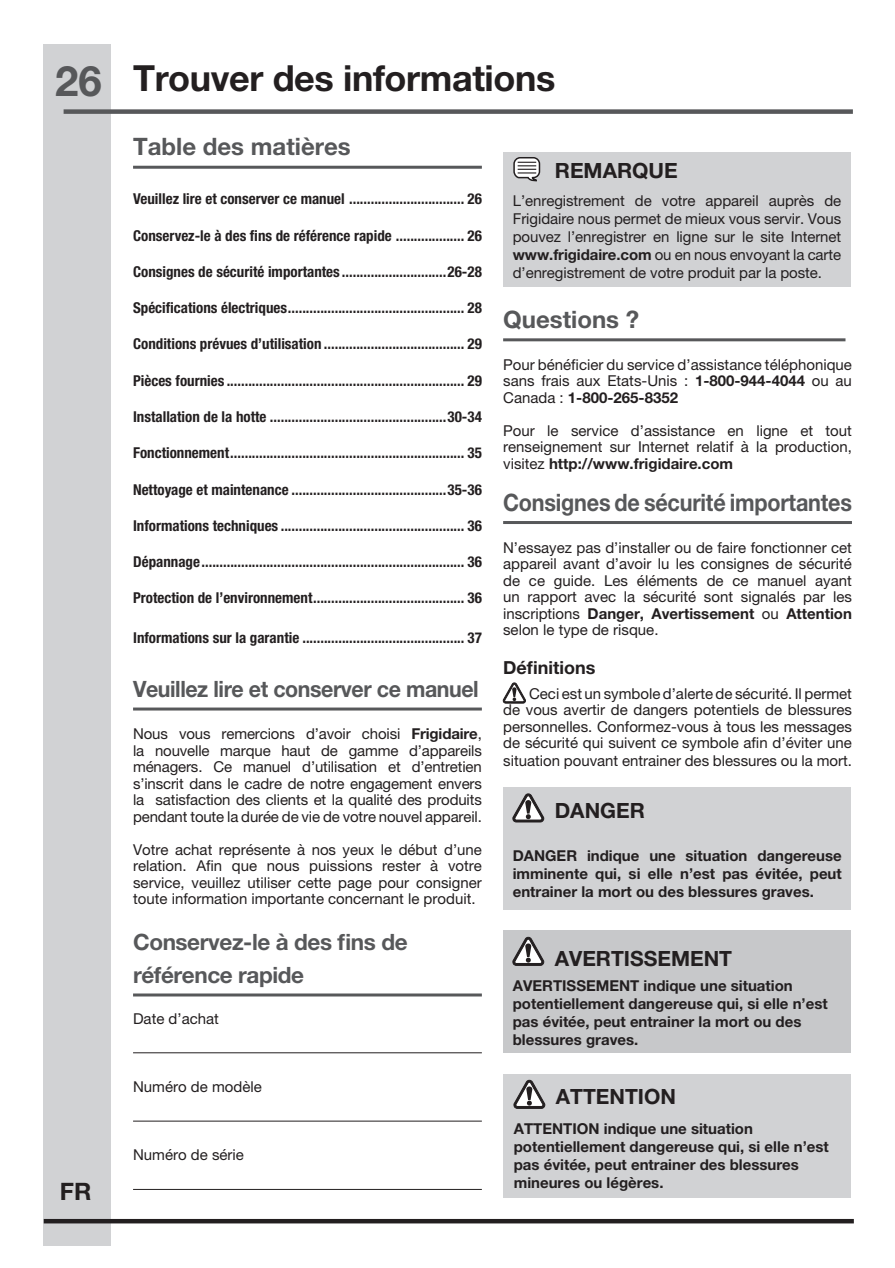
<style>
.page{position:relative;width:895px;height:1268px;background:#fff}
.page>*{position:absolute;margin:0;border:0;box-sizing:border-box;transform-origin:0 0}
.t1{font:700 42px "Helvetica Neue LT Pro";color:#57585a}
.t2{font:700 36px "Helvetica Neue LT Pro";letter-spacing:-.01em;color:#231f20}
.t3{font:700 24px "Helvetica Neue LT Pro";letter-spacing:-.01em;color:#57585a;scale:.9 1}
.t4{font:700 24px "Helvetica Neue LT Pro";letter-spacing:-.01em;color:#57585a}
.t5{font:700 24px "Helvetica Neue LT Pro";color:#231f20}
.t6{font:700 22.5px/33px "Helvetica Neue LT Pro";letter-spacing:-.02em;color:#57585a}
.t7{font:700 22.5px "Helvetica Neue LT Pro";letter-spacing:-.02em;color:#57585a;scale:.95 1}
.t8{font:700 21px "Helvetica Neue LT Pro";color:#231f20}
.t9{font:700 18px "Helvetica Neue LT Pro";color:#231f20}
.t10{font:15px/16.5px "Helvetica Neue LT Pro";color:#231f20;text-align:justify}
.t11{font:700 condensed 15px "Helvetica Neue LT Std";color:#231f20}
.t12{font:700 15px/18px "Helvetica Neue LT Pro";color:#231f20}
.s1{font-weight:700}
</style>
<div class="page">
<div style="left:44px;top:44px;width:67px;height:1201px;background:#d1d2d4"></div>
<div style="left:44px;top:1218px;width:810px;height:5px;background:#231f20"></div>
<div style="left:64px;top:109px;width:789px;height:5px;background:#57585a"></div>
<hr style="left:133px;top:166px;width:349px;height:3px;background:#57585a">
<hr style="left:133px;top:707px;width:349px;height:3px;background:#57585a">
<hr style="left:133px;top:993px;width:349px;height:3px;background:#57585a">
<hr style="left:133px;top:1052px;width:349px;height:1px;background:#231f20">
<hr style="left:133px;top:1120px;width:349px;height:1px;background:#231f20">
<hr style="left:133px;top:1188px;width:349px;height:1px;background:#231f20">
<hr style="left:503px;top:338px;width:342px;height:3px;background:#57585a">
<hr style="left:503px;top:521px;width:349px;height:3px;background:#57585a">
<div style="left:503px;top:152px;width:348px;height:134px;background:#d1d2d4"></div>
<svg style="left:513px;top:157px;width:28px;height:25px"></svg>
<svg style="left:503px;top:682px;width:23px;height:21px"></svg>
<div style="left:503px;top:787px;width:348px;height:122px;background:#d1d2d4"></div>
<svg style="left:512px;top:793px;width:32px;height:29px"></svg>
<div style="left:503px;top:930px;width:348px;height:122px;background:#c7c8ca"></div>
<svg style="left:512px;top:936px;width:32px;height:29px"></svg>
<div style="left:503px;top:1073px;width:348px;height:124px;background:#d1d2d4"></div>
<svg style="left:513px;top:1079px;width:32px;height:29px"></svg>
<h1 class="t1" style="left:55px;top:55px;width:48px">26</h1>
<h3 class="t5" style="left:60px;top:1176px;width:33px">FR</h3>
<h2 class="t2" style="left:133px;top:56px;width:424px">Trouver des informations</h2>
<h3 class="t4" style="left:133px;top:132px;width:219px">Table des matières</h3>
<p class="t11" style="left:133px;top:190px;width:350px">Veuillez lire et conserver ce manuel ................................ 26</p>
<p class="t11" style="left:133px;top:226px;width:350px">Conservez-le à des fins de référence rapide ................... 26</p>
<p class="t11" style="left:133px;top:262px;width:350px">Consignes de sécurité importantes .............................26-28</p>
<p class="t11" style="left:133px;top:298px;width:350px">Spécifications électriques................................................. 28</p>
<p class="t11" style="left:133px;top:335px;width:350px">Conditions prévues d’utilisation ....................................... 29</p>
<p class="t11" style="left:133px;top:371px;width:350px">Pièces fournies .................................................................. 29</p>
<p class="t11" style="left:133px;top:407px;width:350px">Installation de la hotte .................................................30-34</p>
<p class="t11" style="left:133px;top:444px;width:350px">Fonctionnement................................................................. 35</p>
<p class="t11" style="left:133px;top:480px;width:350px">Nettoyage et maintenance ...........................................35-36</p>
<p class="t11" style="left:133px;top:516px;width:350px">Informations techniques ................................................... 36</p>
<p class="t11" style="left:133px;top:552px;width:350px">Dépannage......................................................................... 36</p>
<p class="t11" style="left:133px;top:589px;width:350px">Protection de l’environnement.......................................... 36</p>
<p class="t11" style="left:133px;top:628px;width:350px">Informations sur la garantie ............................................. 37</p>
<h3 class="t7" style="left:133px;top:675px;width:365px">Veuillez lire et conserver ce manuel</h3>
<p class="t10" style="left:133px;top:725px;width:350px">Nous vous remercions d’avoir choisi <span class="s1">Frigidaire</span>, la nouvelle marque haut de gamme d’appareils ménagers. Ce manuel d’utilisation et d’entretien s’inscrit dans le cadre de notre engagement envers la satisfaction des clients et la qualité des produits pendant toute la durée de vie de votre nouvel appareil.</p>
<p class="t10" style="left:133px;top:840px;width:350px">Votre achat représente à nos yeux le début d’une relation. Afin que nous puissions rester à votre service, veuillez utiliser cette page pour consigner toute information importante concernant le produit.</p>
<h3 class="t6" style="left:133px;top:924px;width:276px">Conservez-le à des fins de référence rapide</h3>
<p class="t10" style="left:133px;top:1009px;width:87px">Date d’achat</p>
<p class="t10" style="left:133px;top:1077px;width:130px">Numéro de modèle</p>
<p class="t10" style="left:133px;top:1146px;width:112px">Numéro de série</p>
<h3 class="t8" style="left:555px;top:157px;width:124px">REMARQUE</h3>
<p class="t10" style="left:513px;top:191px;width:330px;line-height:18px">L’enregistrement de votre appareil auprès de Frigidaire nous permet de mieux vous servir. Vous pouvez l’enregistrer en ligne sur le site Internet <span class="s1">www.frigidaire.com</span> ou en nous envoyant la carte d’enregistrement de votre produit par la poste.</p>
<h3 class="t4" style="left:503px;top:304px;width:138px">Questions ?</h3>
<p class="t10" style="left:503px;top:356px;width:350px">Pour bénéficier du service d’assistance téléphonique sans frais aux Etats-Unis : <span class="s1">1-800-944-4044</span> ou au Canada : <span class="s1">1-800-265-8352</span></p>
<p class="t10" style="left:503px;top:422px;width:350px">Pour le service d’assistance en ligne et tout renseignement sur Internet relatif à la production, visitez <span class="s1">http://www.frigidaire.com</span></p>
<h3 class="t3" style="left:503px;top:487px;width:389px">Consignes de sécurité importantes</h3>
<p class="t10" style="left:503px;top:538px;width:350px">N’essayez pas d’installer ou de faire fonctionner cet appareil avant d’avoir lu les consignes de sécurité de ce guide. Les éléments de ce manuel ayant un rapport avec la sécurité sont signalés par les inscriptions <span class="s1">Danger, Avertissement</span> ou <span class="s1">Attention </span>selon le type de risque.</p>
<p class="t9" style="left:503px;top:656px;width:94px">Définitions</p>
<p class="t10" style="left:503px;top:685px;width:350px;text-indent:26px">Ceci est un symbole d’alerte de sécurité. Il permet de vous avertir de dangers potentiels de blessures personnelles. Conformez-vous à tous les messages de sécurité qui suivent ce symbole afin d’éviter une</p>
<p class="t10" style="left:503px;top:752px;width:350px">situation pouvant entrainer des blessures ou la mort.</p>
<h3 class="t8" style="left:555px;top:797px;width:92px">DANGER</h3>
<p class="t12" style="left:513px;top:846px;width:330px;text-align:justify">DANGER indique une situation dangereuse imminente qui, si elle n’est pas évitée, peut entrainer la mort ou des blessures graves.</p>
<h3 class="t8" style="left:555px;top:944px;width:179px">AVERTISSEMENT</h3>
<p class="t12" style="left:513px;top:976px;width:316px">AVERTISSEMENT indique une situation potentiellement dangereuse qui, si elle n’est pas évitée, peut entrainer la mort ou des blessures graves.</p>
<h3 class="t8" style="left:556px;top:1083px;width:122px">ATTENTION</h3>
<p class="t12" style="left:514px;top:1119px;width:316px">ATTENTION indique une situation potentiellement dangereuse qui, si elle n’est pas évitée, peut entrainer des blessures mineures ou légères.</p>
</div>
